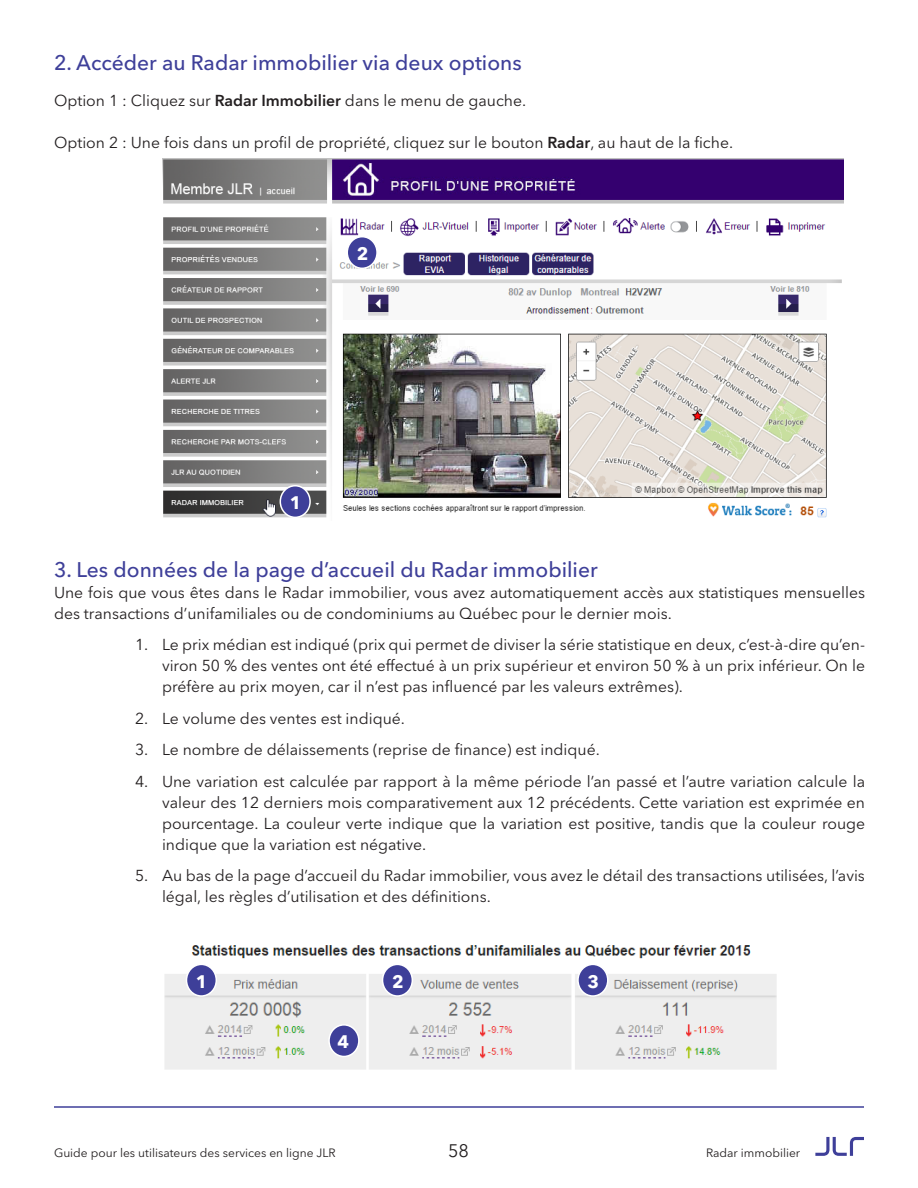
<style>
.page{position:relative;width:918px;height:1188px;background:#fff}
.page>*{position:absolute;margin:0;border:0;box-sizing:border-box;transform-origin:0 0}
.t1{font:500 21px "Avenir Next LT Pro";color:#3e3f99}
.t2{font:700 18px "Avenir Next LT Pro";color:#fff}
.t3{font:18px "Avenir Next LT Pro";color:#231f20}
.t4{font:15.75px/21px "Avenir Next LT Pro";color:#231f20}
.t5{font:12px "Avenir Next LT Pro";color:#231f20}
.s1{font-weight:600}
</style>
<div class="page">
<svg style="left:815px;top:1137px;width:49px;height:19px"></svg>
<hr style="left:54px;top:1106px;width:810px;height:2px;background:#3e3f99">
<img style="left:162px;top:158px;width:682px;height:360px">
<div style="left:280px;top:486px;width:30px;height:31px;background:#3e3f99;border-radius:50%"></div>
<div style="left:280px;top:485px;width:31px;height:33px;border:2px solid #fff;border-radius:50%"></div>
<div style="left:347px;top:237px;width:30px;height:31px;background:#3e3f99;border-radius:50%"></div>
<div style="left:347px;top:236px;width:31px;height:33px;border:2px solid #fff;border-radius:50%"></div>
<img style="left:164px;top:945px;width:613px;height:125px">
<div style="left:187px;top:964px;width:29px;height:32px;background:#3e3f99;border-radius:50%"></div>
<div style="left:186px;top:964px;width:31px;height:33px;border:2px solid #fff;border-radius:50%"></div>
<div style="left:383px;top:964px;width:29px;height:32px;background:#3e3f99;border-radius:50%"></div>
<div style="left:382px;top:964px;width:31px;height:33px;border:2px solid #fff;border-radius:50%"></div>
<div style="left:578px;top:964px;width:30px;height:32px;background:#3e3f99;border-radius:50%"></div>
<div style="left:577px;top:964px;width:32px;height:33px;border:2px solid #fff;border-radius:50%"></div>
<div style="left:329px;top:1025px;width:30px;height:31px;background:#3e3f99;border-radius:50%"></div>
<div style="left:328px;top:1024px;width:32px;height:33px;border:2px solid #fff;border-radius:50%"></div>
<h2 class="t1" style="left:54px;top:50px;width:469px">2. Accéder au Radar immobilier via deux options</h2>
<h2 class="t4" style="left:54px;top:90px;width:474px">Option :1 Cliquez sur <span class="s1">Radar Immobilier</span> dans le menu de gauche.</h2>
<h2 class="t4" style="left:54px;top:132px;width:681px">Option :2 Une fois dans un profil de propriété, cliquez sur le bouton <span class="s1">Radar</span>, au haut de la fiche.</h2>
<p class="t2" style="left:357px;top:243px;width:13px">2</p>
<p class="t2" style="left:290px;top:492px;width:13px">1</p>
<h2 class="t1" style="left:54px;top:557px;width:545px">3. Les données de la page d’accueil du Radar immobilier</h2>
<p class="t4" style="left:54px;top:582px;width:813px">Une fois que vous êtes dans le Radar immobilier, vous avez automatiquement accès aux statistiques mensuelles des transactions d’unifamiliales ou de condominiums au Québec pour le dernier mois.</p>
<p class="t4" style="left:162px;top:655px;width:705px">viron 50 % des ventes ont été effectué à un prix supérieur et environ 50 % à un prix inférieur. On le</p>
<p class="t4" style="left:162px;top:634px;width:705px">Le prix médian est indiqué (prix qui permet de diviser la série statistique en deux ’c, est -à- dire qu’en-</p>
<p class="t4" style="left:135px;top:634px;width:15px">1.</p>
<p class="t4" style="left:135px;top:708px;width:15px">2.</p>
<p class="t4" style="left:135px;top:739px;width:15px">3.</p>
<p class="t4" style="left:135px;top:771px;width:15px">4.</p>
<p class="t4" style="left:135px;top:865px;width:15px">5.</p>
<p class="t4" style="left:162px;top:676px;width:522px">préfère au prix moyen, car ’ni l est pas influencé par les valeurs extrêmes .(</p>
<p class="t4" style="left:162px;top:708px;width:244px">Le volume des ventes est indiqué.</p>
<p class="t4" style="left:162px;top:739px;width:439px">Le nombre de délaissements (reprise de finance) est indiqué.</p>
<p class="t4" style="left:162px;top:771px;width:705px">Une variation est calculée par rapport laà même période ’l an passé et ’l autre variation calcule la</p>
<p class="t4" style="left:162px;top:792px;width:705px;text-align:justify">valeur des 12 derniers mois comparativement aux 12 précédents. Cette variation est exprimée en pourcentage. La couleur verte indique que la variation est positive, tandis que la couleur rouge indique que la variation est négative.</p>
<p class="t4" style="left:162px;top:865px;width:704px">Au bas de la page d’accueil du Radar immobilier, vous avez le détail des transactions utilisées ’l, avis</p>
<p class="t4" style="left:162px;top:886px;width:330px">légal, les règles d’utilisation et des définitions.</p>
<p class="t2" style="left:196px;top:970px;width:13px">1</p>
<p class="t2" style="left:337px;top:1031px;width:13px">4</p>
<p class="t2" style="left:392px;top:970px;width:13px">2</p>
<p class="t2" style="left:587px;top:970px;width:13px">3</p>
<p class="t5" style="left:54px;top:1145px;width:283px">Guide pour les utilisateurs des services en ligne JLR</p>
<p class="t3" style="left:448px;top:1140px;width:22px">58</p>
<p class="t5" style="left:706px;top:1145px;width:96px">Radar immobilier</p>
</div>
